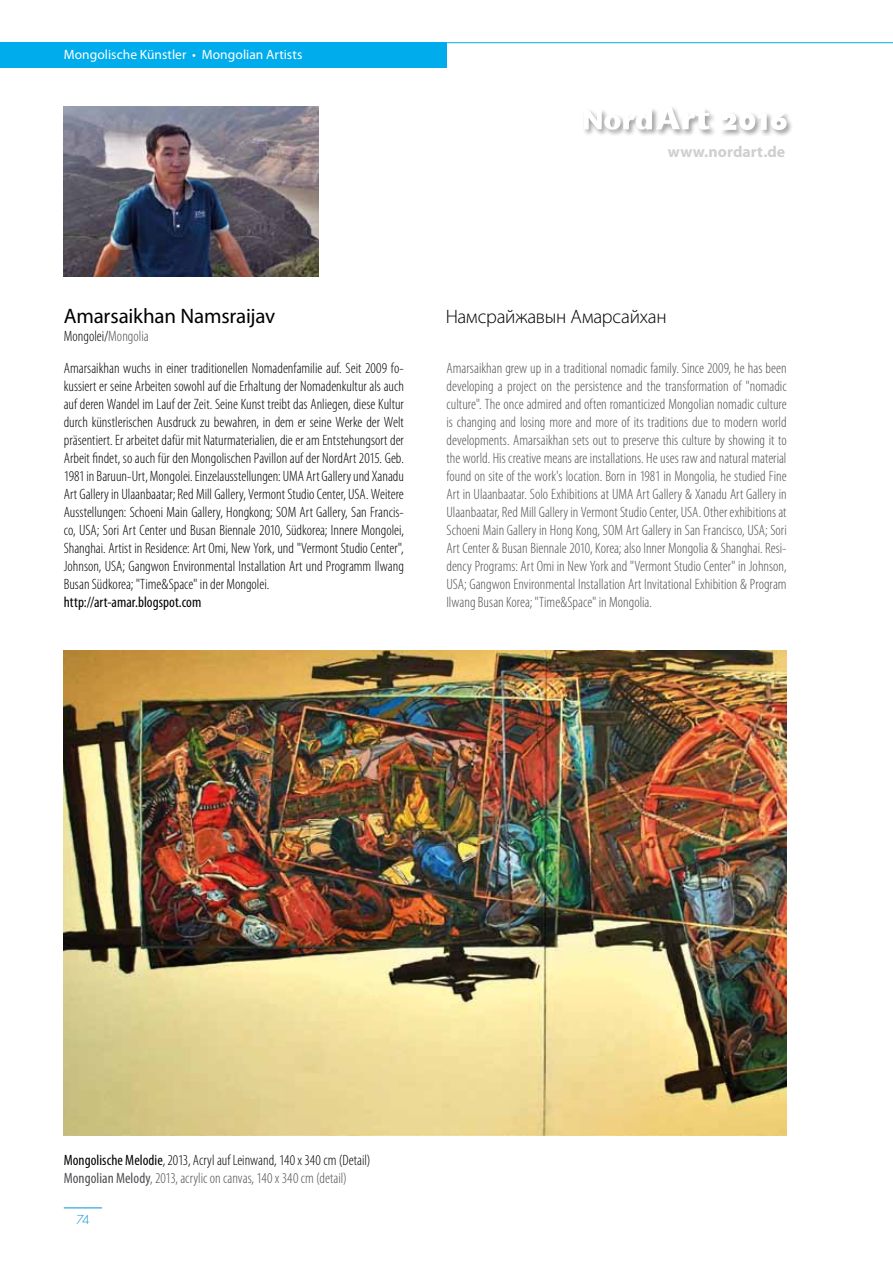
<style>
.page{position:relative;width:893px;height:1263px;background:#fff}
.page>*{position:absolute;margin:0;border:0;box-sizing:border-box;transform-origin:0 0}
.t1{font:21px "Myriad Pro";letter-spacing:-.01em;color:#000}
.t2{font:300 19.5px "Myriad Pro";letter-spacing:-.01em;color:#000}
.t3{font:700 15.9px "Myriad Pro";letter-spacing:.005em;color:#d0cfcf}
.t4{font:300 condensed 15px/18px "Myriad Pro";color:#000}
.t5{font:300 condensed 15px/18px "Myriad Pro";color:#504f53;text-align:justify}
.t6{font:condensed 15px "Myriad Pro";color:#000}
.t7{font:13.5px "Myriad Pro";letter-spacing:.005em;color:#fff}
.t8{font:300 12px "Futura Std";color:#0093d3}
.s1{color:#504f53}
.s2{font-weight:400}
.s3{font-weight:400;color:#504f53}
</style>
<div class="page">
<div style="left:0;top:43px;width:446px;height:25px;background:#00aceb"></div>
<hr style="left:446px;top:42px;width:447px;height:1px;background:#00aceb">
<hr style="left:64px;top:1207px;width:38px;height:1px;background:#0093d3">
<div style="left:582px;top:107px;width:77px;height:30px;background:#000;opacity:.75"></div>
<div style="left:655px;top:105px;width:62px;height:32px;background:#000;opacity:.75"></div>
<svg style="left:584px;top:106px;width:126px;height:24px"></svg>
<div style="left:718px;top:111px;width:76px;height:27px;background:#000;opacity:.75"></div>
<svg style="left:720px;top:113px;width:67px;height:17px"></svg>
<img style="left:64px;top:106px;width:255px;height:170px">
<img style="left:64px;top:651px;width:723px;height:485px">
<p class="t7" style="left:64px;top:46px;width:240px">Mongolische Künstler • Mongolian Artists</p>
<p class="t3" style="left:668px;top:142px;width:119px">www.nordart.de</p>
<h1 class="t1" style="left:64px;top:303px;width:213px">Amarsaikhan Namsraijav</h1>
<h2 class="t2" style="left:446px;top:305px;width:222px">Намсрайжавын Амарсайхан</h2>
<p class="t4" style="left:64px;top:327px;width:86px">Mongolei/<span class="s1">Mongolia</span></p>
<p class="t5" style="left:446px;top:359px;width:342px">Amarsaikhan grew up in a traditional nomadic family. Since 2009, he has been developing a project on the persistence and the transformation of "nomadic culture". The once admired and often romanticized Mongolian nomadic culture is changing and losing more and more of its traditions due to modern world developments. Amarsaikhan sets out to preserve this culture by showing it to the world. His creative means are installations. He uses raw and natural material found on site of the work's location. Born in 1981 in Mongolia, he studied Fine Art in Ulaanbaatar. Solo Exhibitions at UMA Art Gallery &amp; Xanadu Art Gallery in Ulaanbaatar, Red Mill Gallery in Vermont Studio Center, USA. Other exhibitions at Schoeni Main Gallery in Hong Kong, SOM Art Gallery in San Francisco, USA; Sori Art Center &amp; Busan Biennale 2010, Korea; also Inner Mongolia &amp; Shanghai. Resi&shy;dency Programs: Art Omi in New York and "Vermont Studio Center" in Johnson, USA; Gangwon Environmental Installation Art Invitational Exhibition &amp; Program Ilwang Busan Korea; "Time&amp;Space" in Mongolia.</p>
<p class="t4" style="left:64px;top:359px;width:342px;text-align:justify">Amarsaikhan wuchs in einer traditionellen Nomadenfamilie auf. Seit 2009 fo&shy;kussiert er seine Arbeiten sowohl auf die Erhaltung der Nomadenkultur als auch auf deren Wandel im Lauf der Zeit. Seine Kunst treibt das Anliegen, diese Kultur durch künstlerischen Ausdruck zu bewahren, in dem er seine Werke der Welt präsentiert. Er arbeitet dafür mit Naturmaterialien, die er am Entstehungsort der Arbeit findet, so auch für den Mongolischen Pavillon auf der NordArt 2015. Geb.<br>1981 in Baruun-Urt, Mongolei. Einzelausstellungen: UMA Art Gallery und Xanadu Art Gallery in Ulaanbaatar; Red Mill Gallery, Vermont Studio Center, USA. Weitere Ausstellungen: Schoeni Main Gallery, Hongkong; SOM Art Gallery, San Francis&shy;co, USA; Sori Art Center und Busan Biennale 2010, Südkorea; Innere Mongolei, Shanghai. Artist in Residence: Art Omi, New York, und "Vermont Studio Center", Johnson, USA; Gangwon Environmental Installation Art und Programm Ilwang Busan Südkorea; "Time&amp;Space" in der Mongolei.</p>
<p class="t6" style="left:64px;top:593px;width:139px">http://art-amar.blogspot.com</p>
<p class="t4" style="left:64px;top:1151px;width:308px"><span class="s2">Mongolische Melodie</span>, 2013, Acryl auf Leinwand, 140 x 340 cm (Detail)<br><span class="s3">Mongolian Melody</span><span class="s1">, 2013, acrylic on canvas, 140 x 340 cm (detail)</span></p>
<p class="t8" style="left:76px;top:1213px;width:15px">74</p>
</div>
